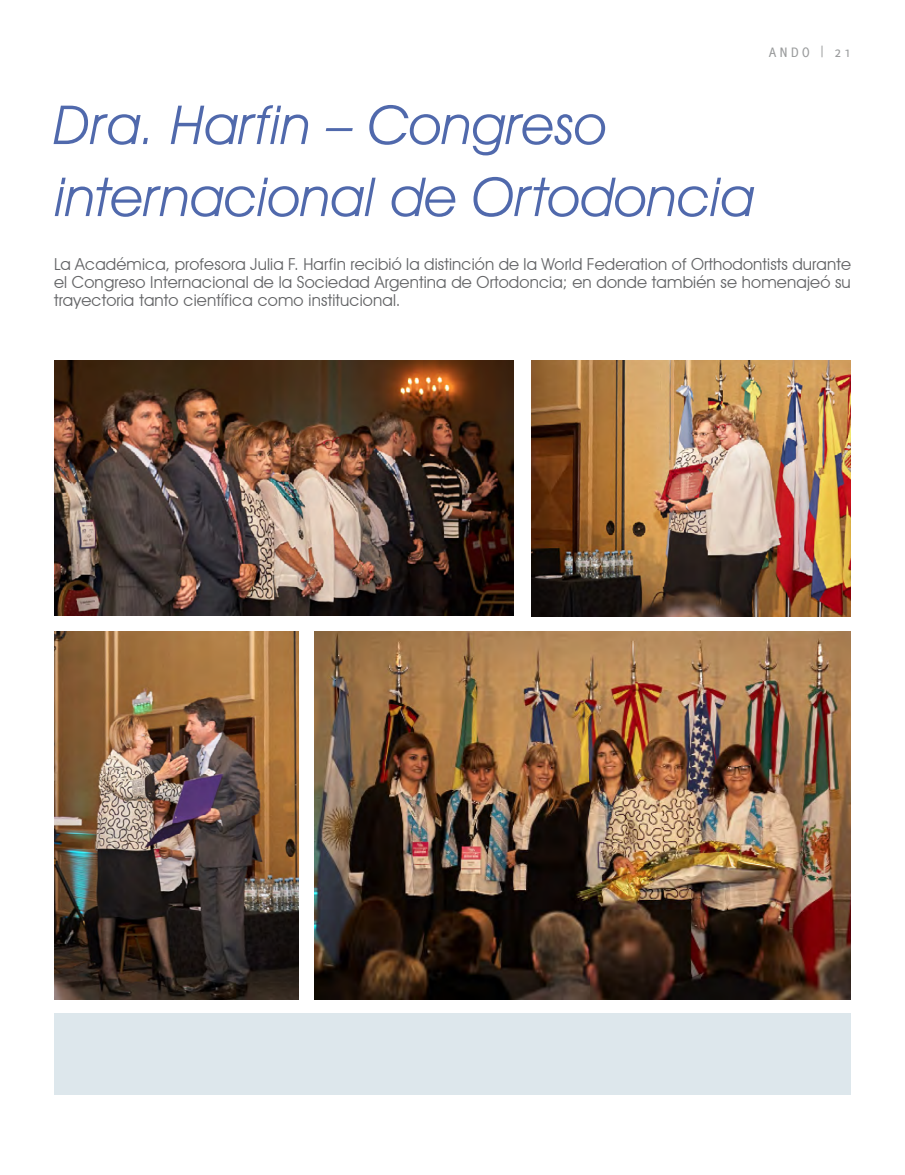
<style>
.page{position:relative;width:905px;height:1175px;background:#fff}
.page>*{position:absolute;margin:0;border:0;box-sizing:border-box;transform-origin:0 0}
.t1{font:italic 54px/72px "Avant Garde IT Cby BT";color:#254498}
.t2{font:16.5px/18px "Avant Garde IT Cby BT";letter-spacing:.01em;color:#636466;text-align:justify}
.t3{font:15px "Delicious";letter-spacing:.2em;color:#999b9c}
</style>
<div class="page">
<img style="left:54px;top:360px;width:459px;height:255px">
<img style="left:532px;top:360px;width:318px;height:256px">
<img style="left:315px;top:632px;width:535px;height:367px">
<img style="left:54px;top:632px;width:245px;height:367px">
<div style="left:54px;top:1013px;width:796px;height:82px;background:#dde7ec"></div>
<p class="t3" style="left:768px;top:44px;width:84px">ANDO | 21</p>
<h1 class="t1" style="left:54px;top:88px;width:701px">Dra. Harfin – Congreso internacional de Ortodoncia</h1>
<p class="t2" style="left:54px;top:255px;width:798px">La Académica, profesora Julia F. Harfin recibió la distinción de la World Federation of Orthodontists durante el Congreso Internacional de la Sociedad Argentina de Ortodoncia; en donde también se homenajeó su trayectoria tanto científica como institucional.</p>
</div>
